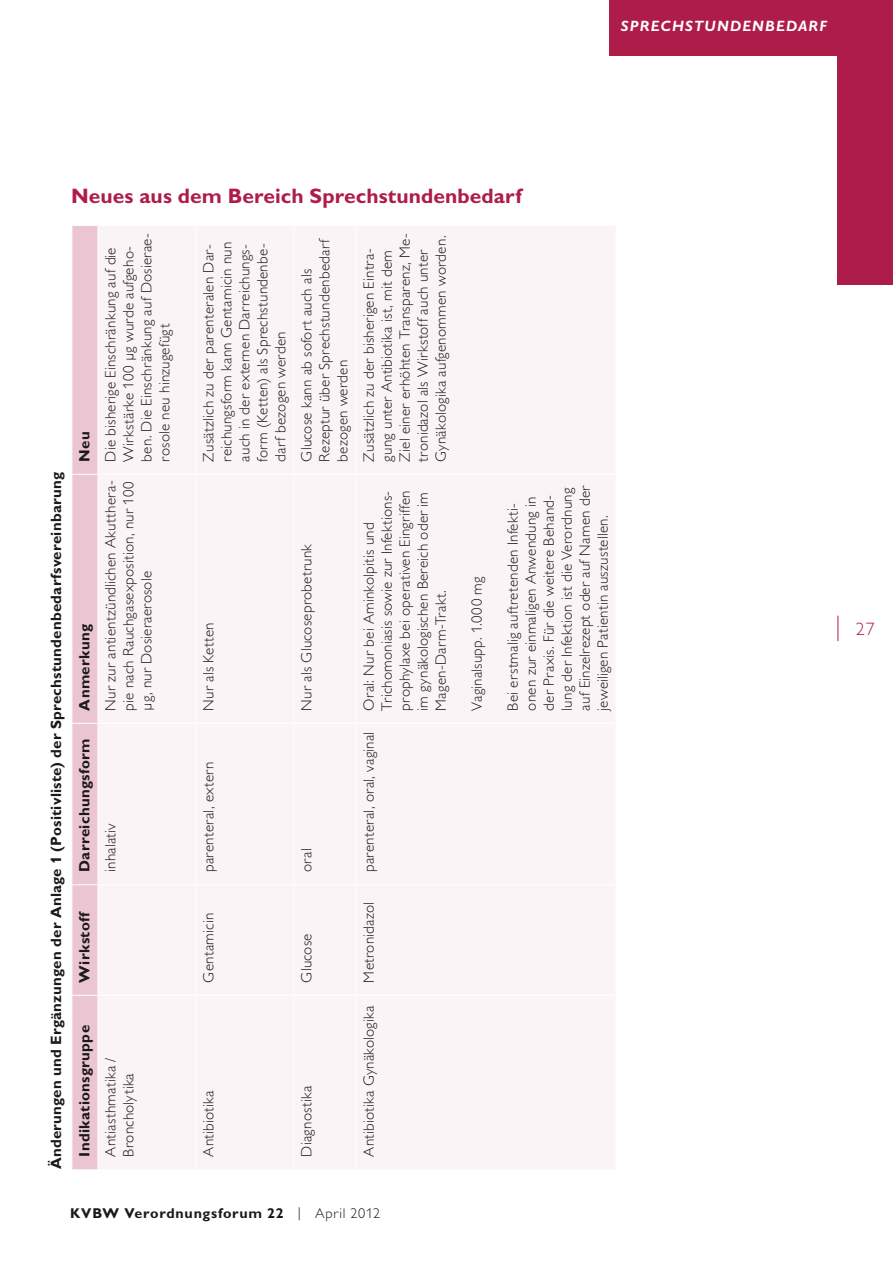
<style>
.page{position:relative;width:893px;height:1263px;background:#fff}
.page>*{position:absolute;margin:0;border:0;box-sizing:border-box;transform-origin:0 0}
.t1{font:21px "Gill Alternate One Bold PL";letter-spacing:.005em;color:#ae1d49}
.t2{font:18px "Gill Alternate One Light PL";color:#ae1d49}
.t3{font:15px/18px "Gill Alternate One Light PL";letter-spacing:.015em;color:#1a1a18}
.t4{font:15px "Gill Alternate One Bold PL";letter-spacing:.02em;color:#1a1a18}
.t5{font:15px "Gill Alternate One Bold Italic PL";letter-spacing:.08em;color:#fff}
.t6{font:14.25px "Gill Alternate One Bold PL";letter-spacing:.05em;color:#1a1a18}
.s1{font-family:"Gill Alternate One Light PL"}
</style>
<div class="page">
<div style="left:99px;top:226px;width:516px;height:943px;background:#fbf4f6"></div>
<hr style="left:294px;top:995px;width:1px;height:174px;background:#fff">
<hr style="left:294px;top:885px;width:1px;height:110px;background:#fff">
<hr style="left:294px;top:723px;width:1px;height:162px;background:#fff">
<hr style="left:294px;top:475px;width:1px;height:248px;background:#fff">
<hr style="left:294px;top:226px;width:1px;height:248px;background:#fff">
<hr style="left:356px;top:995px;width:1px;height:174px;background:#fff">
<hr style="left:356px;top:885px;width:1px;height:110px;background:#fff">
<hr style="left:356px;top:723px;width:1px;height:162px;background:#fff">
<hr style="left:356px;top:475px;width:1px;height:248px;background:#fff">
<hr style="left:356px;top:226px;width:1px;height:248px;background:#fff">
<hr style="left:196px;top:995px;width:1px;height:174px;background:#fff">
<hr style="left:196px;top:885px;width:1px;height:110px;background:#fff">
<hr style="left:196px;top:723px;width:1px;height:162px;background:#fff">
<hr style="left:196px;top:475px;width:1px;height:248px;background:#fff">
<hr style="left:196px;top:226px;width:1px;height:248px;background:#fff">
<hr style="left:98px;top:885px;width:98px;height:1px;background:#fff">
<hr style="left:98px;top:723px;width:98px;height:1px;background:#fff">
<hr style="left:98px;top:474px;width:98px;height:1px;background:#fff">
<hr style="left:196px;top:885px;width:98px;height:1px;background:#fff">
<hr style="left:196px;top:723px;width:98px;height:1px;background:#fff">
<hr style="left:196px;top:474px;width:98px;height:1px;background:#fff">
<hr style="left:294px;top:885px;width:62px;height:1px;background:#fff">
<hr style="left:294px;top:723px;width:62px;height:1px;background:#fff">
<hr style="left:294px;top:474px;width:62px;height:1px;background:#fff">
<hr style="left:356px;top:885px;width:259px;height:1px;background:#fff">
<hr style="left:356px;top:723px;width:259px;height:1px;background:#fff">
<hr style="left:356px;top:474px;width:259px;height:1px;background:#fff">
<svg style="left:72px;top:225px;width:26px;height:944px;background:#ebc7d3"></svg>
<hr style="left:98px;top:995px;width:98px;height:1px;background:#fff">
<hr style="left:196px;top:995px;width:98px;height:1px;background:#fff">
<hr style="left:294px;top:995px;width:62px;height:1px;background:#fff">
<hr style="left:356px;top:995px;width:259px;height:1px;background:#fff">
<div style="left:837px;top:0;width:55px;height:284px;background:#ae1d49"></div>
<div style="left:609px;top:0;width:283px;height:56px;background:#ae1d49"></div>
<svg style="left:837px;top:616px;width:1px;height:25px"></svg>
<p class="t5" style="left:621px;top:17px;width:207px">SPRECHSTUNDENBEDARF</p>
<h1 class="t1" style="left:71px;top:184px;width:452px">Neues aus dem Bereich Sprechstundenbedarf</h1>
<p class="t4" style="left:48px;top:1169px;width:699px;rotate:-90deg">Änderungen und Ergänzungen der Anlage 1 (Positivliste) der Sprechstundenbedarfsvereinbarung</p>
<p class="t4" style="left:76px;top:462px;width:32px;rotate:-90deg">Neu</p>
<p class="t4" style="left:76px;top:711px;width:88px;rotate:-90deg">Anmerkung</p>
<p class="t4" style="left:76px;top:872px;width:135px;rotate:-90deg">Darreichungsform</p>
<p class="t3" style="left:102px;top:462px;width:230px;rotate:-90deg">Die bisherige Einschränkung auf die<br>Wirkstärke 100 µg wurde aufgeho&shy;ben. Die Einschränkung auf Dosierae&shy;rosole neu hinzugefügt</p>
<p class="t3" style="left:102px;top:711px;width:231px;text-align:justify;rotate:-90deg">Nur zur antientzündlichen Akutthera&shy;pie nach Rauchgasexposition, nur 100 µg, nur Dosieraerosole</p>
<p class="t3" style="left:102px;top:872px;width:50px;rotate:-90deg">inhalativ</p>
<p class="t4" style="left:76px;top:983px;width:73px;rotate:-90deg">Wirkstoff</p>
<p class="t4" style="left:76px;top:1157px;width:133px;rotate:-90deg">Indikationsgruppe</p>
<p class="t3" style="left:102px;top:1157px;width:101px;rotate:-90deg">Antiasthmatika /<br>Broncholytika</p>
<p class="t3" style="left:200px;top:462px;width:221px;rotate:-90deg">Zusätzlich zu der parenteralen Dar&shy;reichungsform kann Gentamicin nun auch in der externen Darreichungs&shy;form (Ketten) als Sprechstundenbe&shy;darf bezogen werden</p>
<p class="t3" style="left:298px;top:462px;width:225px;rotate:-90deg">Glucose kann ab sofort auch als<br>Rezeptur über Sprechstundenbedarf bezogen werden</p>
<p class="t3" style="left:200px;top:711px;width:90px;rotate:-90deg">Nur als Ketten</p>
<p class="t3" style="left:200px;top:872px;width:112px;rotate:-90deg">parenteral, extern</p>
<p class="t3" style="left:298px;top:711px;width:168px;rotate:-90deg">Nur als Glucoseprobetrunk</p>
<p class="t3" style="left:298px;top:872px;width:25px;rotate:-90deg">oral</p>
<p class="t3" style="left:360px;top:462px;width:230px;rotate:-90deg">Zusätzlich zu der bisherigen Eintra&shy;gung unter Antibiotika ist, mit dem Ziel einer erhöhten Transparenz, Me&shy;tronidazol als Wirkstoff auch unter Gynäkologika aufgenommen worden.</p>
<p class="t3" style="left:360px;top:711px;width:221px;rotate:-90deg">Oral: Nur bei Aminkolpitis und<br>Trichomoniasis sowie zur Infektions&shy;prophylaxe bei operativen Eingriffen im gynäkologischen Bereich oder im<br>Magen-Darm-Trakt.</p>
<p class="t3" style="left:360px;top:872px;width:142px;rotate:-90deg">parenteral, oral, vaginal</p>
<p class="t3" style="left:200px;top:983px;width:71px;rotate:-90deg">Gentamicin</p>
<p class="t3" style="left:200px;top:1157px;width:68px;rotate:-90deg">Antibiotika</p>
<p class="t3" style="left:298px;top:983px;width:50px;rotate:-90deg">Glucose</p>
<p class="t3" style="left:298px;top:1157px;width:72px;rotate:-90deg">Diagnostika</p>
<p class="t3" style="left:360px;top:983px;width:82px;rotate:-90deg">Metronidazol</p>
<p class="t3" style="left:360px;top:1157px;width:153px;rotate:-90deg">Antibiotika Gynäkologika</p>
<p class="t6" style="left:70px;top:1206px;width:311px">KVBW Verordnungsforum 22 <span class="s1">| April 2012</span></p>
<p class="t3" style="left:468px;top:711px;width:136px;rotate:-90deg">Vaginalsupp. 1.000 mg</p>
<p class="t3" style="left:504px;top:711px;width:227px;rotate:-90deg">Bei erstmalig auftretenden Infekti&shy;onen zur einmaligen Anwendung in der Praxis. Für die weitere Behand&shy;lung der Infektion ist die Verordnung auf Einzelrezept oder auf Namen der jeweiligen Patientin auszustellen.</p>
<p class="t2" style="left:855px;top:620px;width:21px">27</p>
</div>
